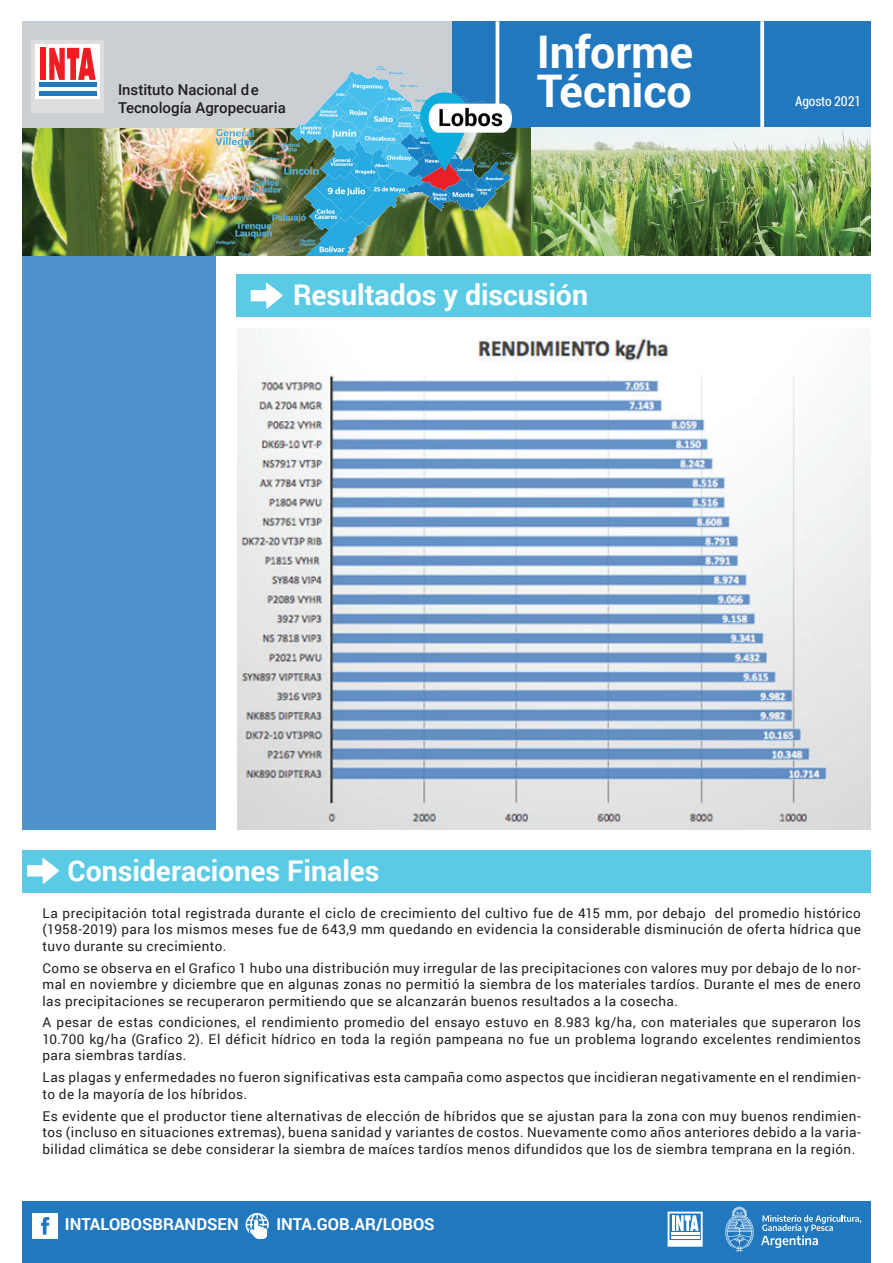
<style>
.page{position:relative;width:893px;height:1263px;background:#fff}
.page>*{position:absolute;margin:0;border:0;box-sizing:border-box;transform-origin:0 0}
.t1{font:700 45px/39px "Roboto";letter-spacing:-.005em;color:#fff}
.t2{font:700 28.5px "Roboto";letter-spacing:-.005em;color:#fff}
.t3{font:700 16.5px "Roboto";color:#fff}
.t4{font:500 15px/18px "Roboto";color:#231f20}
.t5{font:13.5px/16.5px "Roboto";letter-spacing:.03em;color:#231f20;text-align:justify}
.t6{font:condensed 13.5px "Roboto";letter-spacing:-.01em;color:#fff}
</style>
<div class="page">
<div style="left:21px;top:234px;width:194px;height:595px;background:#4e93cb"></div>
<div style="left:236px;top:274px;width:635px;height:43px;background:#5bcae5"></div>
<svg style="left:250px;top:288px;width:33px;height:21px"></svg>
<img style="left:237px;top:329px;width:634px;height:500px">
<div style="left:21px;top:850px;width:851px;height:43px;background:#5bcae5"></div>
<svg style="left:27px;top:858px;width:32px;height:26px"></svg>
<div style="left:0;top:1201px;width:893px;height:62px;background:#2278be"></div>
<div style="left:32px;top:1213px;width:26px;height:25px;background:#fff"></div>
<svg style="left:41px;top:1217px;width:8px;height:17px"></svg>
<svg style="left:668px;top:1211px;width:35px;height:36px"></svg>
<svg style="left:761px;top:1215px;width:100px;height:33px"></svg>
<svg style="left:725px;top:1206px;width:29px;height:46px"></svg>
<img style="left:21px;top:128px;width:850px;height:127px">
<div style="left:452px;top:21px;width:430px;height:107px;background:#2278be"></div>
<div style="left:21px;top:21px;width:431px;height:107px;background:#c9cfd3"></div>
<div style="left:32px;top:40px;width:72px;height:72px;background:#dddddc"></div>
<div style="left:36px;top:44px;width:64px;height:55px;background:#fff"></div>
<div style="left:39px;top:82px;width:58px;height:5px;background:#2278be"></div>
<div style="left:39px;top:91px;width:58px;height:5px;background:#2278be"></div>
<div style="left:40px;top:48px;width:6px;height:32px;background:#ee1d23"></div>
<svg style="left:49px;top:48px;width:47px;height:32px"></svg>
<svg style="left:760px;top:21px;width:4px;height:107px"></svg>
<hr style="left:496px;top:21px;width:3px;height:107px;background:#fff">
<div style="left:872px;top:0;width:21px;height:1263px;background:#fff"></div>
<div style="left:0;top:0;width:21px;height:1263px;background:#fff"></div>
<svg style="left:246px;top:1213px;width:23px;height:26px"></svg>
<img style="left:215px;top:54px;width:306px;height:234px">
<p class="t4" style="left:118px;top:80px;width:169px">Instituto Nacional de<br>Tecnología Agropecuaria</p>
<h1 class="t1" style="left:537px;top:31px;width:158px">Informe<br>Técnico</h1>
<h2 class="t2" style="left:293px;top:275px;width:296px">Resultados y discusión</h2>
<p class="t6" style="left:795px;top:92px;width:67px">Agosto 2021</p>
<h2 class="t2" style="left:67px;top:851px;width:314px">Consideraciones Finales</h2>
<p class="t5" style="left:43px;top:904px;width:820px">La precipitación total registrada durante el ciclo de crecimiento del cultivo fue de 415 mm, por debajo del promedio histórico (1958-2019) para los mismos meses fue de 643,9 mm quedando en evidencia la considerable disminución de oferta hídrica que tuvo durante su crecimiento.</p>
<p class="t5" style="left:43px;top:959px;width:820px">Como se observa en el Grafico 1 hubo una distribución muy irregular de las precipitaciones con valores muy por debajo de lo nor&shy;mal en noviembre y diciembre que en algunas zonas no permitió la siembra de los materiales tardíos. Durante el mes de enero las precipitaciones se recuperaron permitiendo que se alcanzarán buenos resultados a la cosecha.</p>
<p class="t5" style="left:43px;top:1014px;width:820px">A pesar de estas condiciones, el rendimiento promedio del ensayo estuvo en 8.983 kg/ha, con materiales que superaron los 10.700 kg/ha (Grafico 2). El déficit hídrico en toda la región pampeana no fue un problema logrando excelentes rendimientos para siembras tardías.</p>
<p class="t5" style="left:43px;top:1069px;width:820px">Las plagas y enfermedades no fueron significativas esta campaña como aspectos que incidieran negativamente en el rendimien&shy;to de la mayoría de los híbridos.</p>
<p class="t5" style="left:43px;top:1107px;width:820px">Es evidente que el productor tiene alternativas de elección de híbridos que se ajustan para la zona con muy buenos rendimien&shy;tos (incluso en situaciones extremas), buena sanidad y variantes de costos. Nuevamente como años anteriores debido a la varia&shy;bilidad climática se debe considerar la siembra de maíces tardíos menos difundidos que los de siembra temprana en la región.</p>
<p class="t3" style="left:65px;top:1213px;width:173px">INTAlobosbran dsen</p>
<p class="t3" style="left:276px;top:1213px;width:10px">inta</p>
<p class="t3" style="left:312px;top:1213px;width:124px">.gob.ar/lobos</p>
</div>
